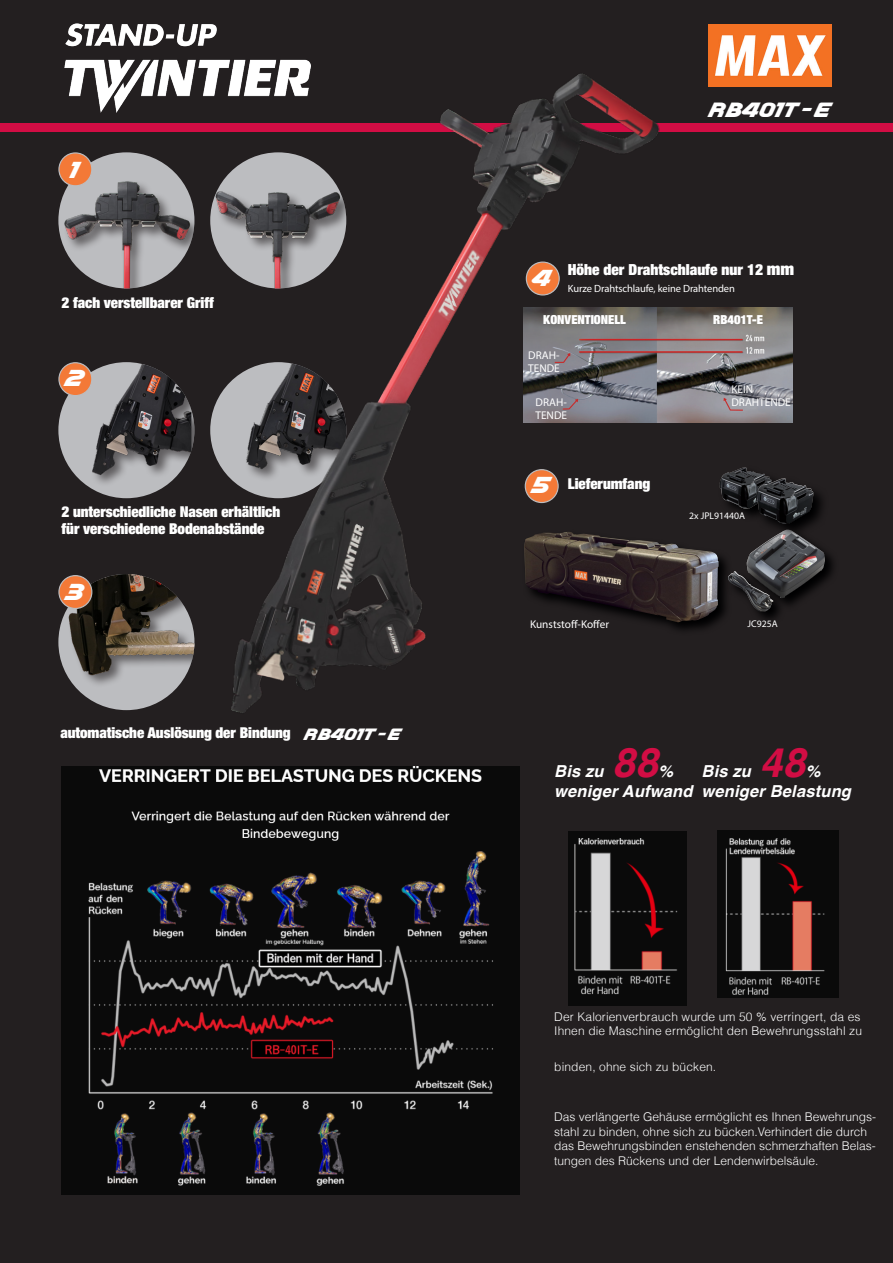
<style>
.page{position:relative;width:893px;height:1263px;background:#231f20}
.page>*{position:absolute;margin:0;border:0;box-sizing:border-box;transform-origin:0 0}
.t1{font:italic 700 40.5px "Helvetica";color:#d20d44}
.Model_max_font_9_6{font:italic 20.25px "MAX Font";color:#fff}
.Model_max_font_9_6-2{font:italic 18.15px "MAX Font";letter-spacing:-.005em;color:#fff}
.t2{font:italic 700 16.5px "Helvetica";letter-spacing:.01em;color:#fff}
.diap_rode_balk_txt{font:900 condensed 15.3px "Helvetica Neue LT Std";color:#fff}
.Small_subhead_10pt{font:900 condensed 15px "Helvetica Neue LT Std";letter-spacing:-.005em;color:#fff}
.Model_max_font_9_6-3{font:italic 14.4px "MAX Font";letter-spacing:-.005em;color:#fff}
.Table_first_column{font:900 condensed 12.45px "Helvetica Neue LT Std";color:#fff}
.t3{font:300 12px/14.4px "Helvetica";color:#fff}
.Table_first_column-2{font:11.25px "Myriad Pro";color:#fff}
.diap_12_5_21{font:10.5px "Myriad Pro";letter-spacing:-.01em;color:#fff}
.Very_small_6_5pt{font:9.75px "Myriad Pro";color:#fff}
.s1{font-size:17.1px}
</style>
<div class="page">
<img style="left:58px;top:574px;width:136px;height:136px;border-radius:68px">
<img style="left:708px;top:24px;width:123px;height:62px">
<img style="left:58px;top:176px;width:20px;height:92px">
<div style="left:58px;top:362px;width:136px;height:136px;background:#bcbdc0;border-radius:50%"></div>
<div style="left:59px;top:153px;width:33px;height:33px;background:#f37937;border-radius:50%"></div>
<div style="left:58px;top:152px;width:34px;height:34px;border:1px solid #bcbdc0;border-radius:50%"></div>
<div style="left:59px;top:363px;width:33px;height:33px;background:#f37937;border-radius:50%"></div>
<div style="left:58px;top:362px;width:34px;height:34px;border:1px solid #bcbdc0;border-radius:50%"></div>
<div style="left:59px;top:576px;width:33px;height:32px;background:#f37937;border-radius:50%"></div>
<div style="left:58px;top:575px;width:34px;height:34px;border:1px solid #bcbdc0;border-radius:50%"></div>
<img style="left:64px;top:23px;width:14px;height:74px">
<div style="left:0;top:123px;width:893px;height:9px;background:#d20d44"></div>
<img style="left:62px;top:767px;width:457px;height:428px">
<img style="left:569px;top:831px;width:117px;height:174px">
<img style="left:717px;top:831px;width:122px;height:166px">
<img style="left:702px;top:308px;width:90px;height:114px">
<svg style="left:735px;top:509px;width:19px;height:7px"></svg>
<img style="left:719px;top:467px;width:46px;height:42px">
<svg style="left:702px;top:556px;width:24px;height:72px"></svg>
<img style="left:702px;top:550px;width:17px;height:72px">
<svg style="left:726px;top:552px;width:107px;height:68px"></svg>
<img style="left:728px;top:539px;width:97px;height:73px">
<svg style="left:754px;top:476px;width:68px;height:63px"></svg>
<img style="left:756px;top:478px;width:57px;height:46px">
<img style="left:78px;top:23px;width:624px;height:778px">
<p class="Model_max_font_9_6" style="left:69px;top:159px;width:13px">1</p>
<p class="Small_subhead_10pt" style="left:62px;top:293px;width:154px">2 fach verstellbarer Griff</p>
<p class="Model_max_font_9_6" style="left:63px;top:367px;width:22px">2</p>
<p class="Small_subhead_10pt" style="left:62px;top:502px;width:220px">2 unterschiedliche Nasen erhältlich</p>
<p class="Small_subhead_10pt" style="left:62px;top:519px;width:204px">für verschiedene Bodenabstände</p>
<p class="Model_max_font_9_6" style="left:64px;top:581px;width:21px">3</p>
<p class="Small_subhead_10pt" style="left:60px;top:723px;width:232px">automatische Auslösung der Bindung</p>
<p class="Model_max_font_9_6-3" style="left:303px;top:727px;width:100px">RB401T-E</p>
<p class="Model_max_font_9_6-2" style="left:708px;top:100px;width:126px">RB401T-E</p>
<p class="diap_rode_balk_txt" style="left:568px;top:260px;width:228px">Höhe der Drahtschlaufe nur 12 <span class="s1">mm</span></p>
<p class="diap_12_5_21" style="left:568px;top:282px;width:168px">Kurze Drahtschlaufe, keine Drahtenden</p>
<p class="Table_first_column" style="left:543px;top:311px;width:84px">KONVENTIONELL</p>
<p class="Table_first_column-2" style="left:528px;top:349px;width:33px">DRAH-</p>
<p class="Table_first_column-2" style="left:528px;top:361px;width:33px">TENDE</p>
<p class="Table_first_column-2" style="left:731px;top:383px;width:23px">KEIN</p>
<p class="Table_first_column-2" style="left:731px;top:395px;width:61px">DRAHTENDE</p>
<p class="Model_max_font_9_6" style="left:532px;top:267px;width:21px">4</p>
<p class="Table_first_column" style="left:713px;top:311px;width:51px">RB401T-E</p>
<p class="Table_first_column-2" style="left:535px;top:395px;width:33px">DRAH-</p>
<p class="Table_first_column-2" style="left:535px;top:408px;width:33px">TENDE</p>
<p class="Model_max_font_9_6" style="left:530px;top:475px;width:23px">5</p>
<p class="Small_subhead_10pt" style="left:568px;top:474px;width:84px">Lieferumfang</p>
<p class="Very_small_6_5pt" style="left:689px;top:509px;width:57px">2x JPL91440A</p>
<p class="Table_first_column-2" style="left:530px;top:618px;width:80px">Kunststoff-Koffer</p>
<p class="Very_small_6_5pt" style="left:748px;top:618px;width:32px">JC925A</p>
<p class="t1" style="left:612px;top:729px;width:47px">88</p>
<p class="t2" style="left:554px;top:758px;width:51px">Bis zu</p>
<p class="t2" style="left:658px;top:758px;width:16px">%</p>
<p class="t2" style="left:554px;top:777px;width:140px">weniger Aufwand</p>
<p class="t1" style="left:760px;top:729px;width:47px">48</p>
<p class="t2" style="left:702px;top:758px;width:51px">Bis zu</p>
<p class="t2" style="left:806px;top:758px;width:16px">%</p>
<p class="t2" style="left:702px;top:777px;width:151px">weniger Belastung</p>
<p class="t3" style="left:554px;top:1009px;width:309px">Der Kalorienverbrauch wurde um 50 % verringert, da es<br>Ihnen die Maschine ermöglicht den Bewehrungsstahl zu</p>
<p class="t3" style="left:554px;top:1059px;width:163px">binden, ohne sich zu bücken.</p>
<p class="t3" style="left:554px;top:1110px;width:323px">Das verlängerte Gehäuse ermöglicht es Ihnen Bewehrungs&shy;stahl zu binden, ohne sich zu bücken.Verhindert die durch das Bewehrungsbinden enstehenden schmerzhaften Belas&shy;tungen des Rückens und der Lendenwirbelsäule.</p>
</div>
